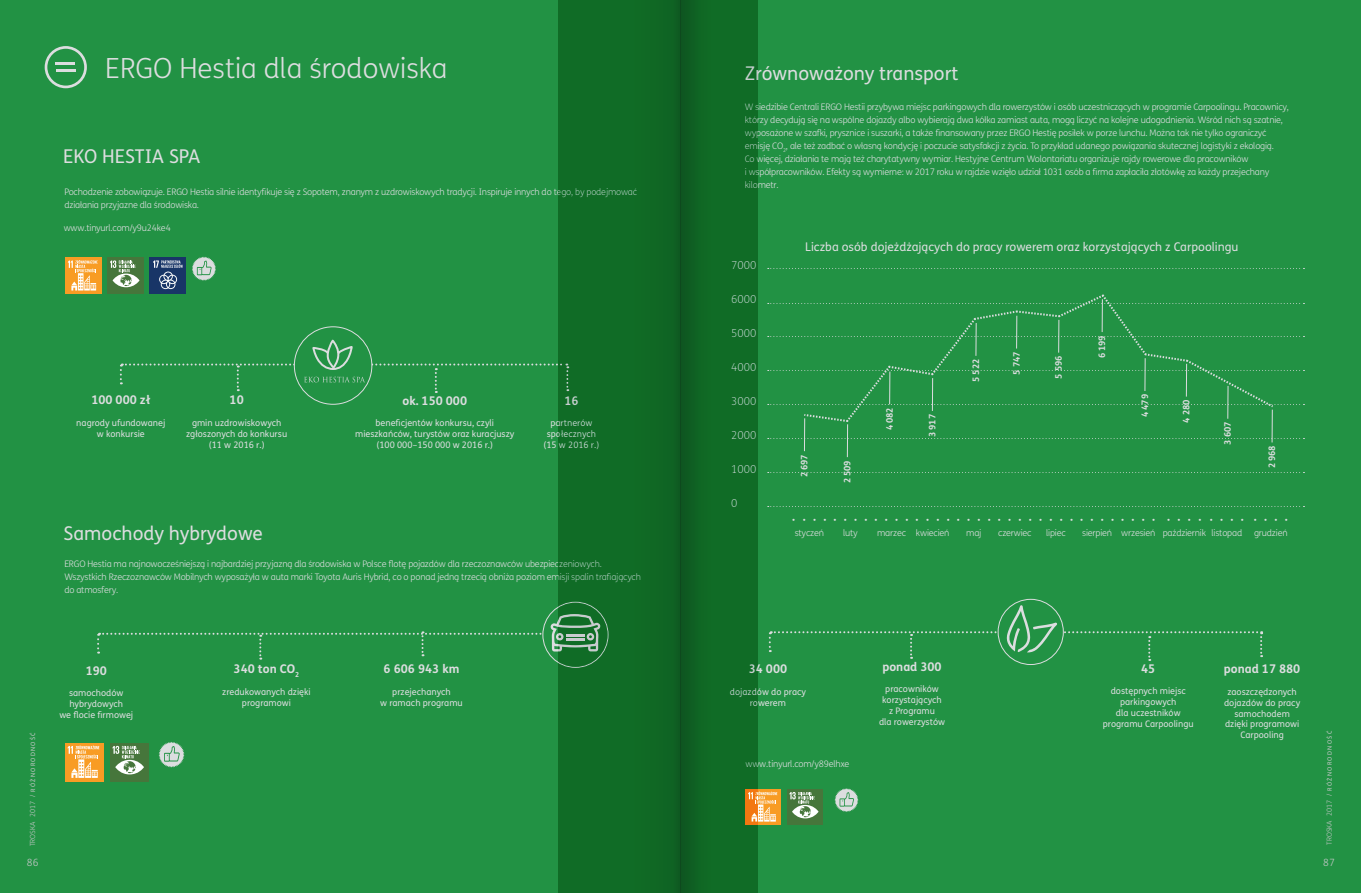
<style>
.page{position:relative;width:1361px;height:893px;background:#fff}
.page>*{position:absolute;margin:0;border:0;box-sizing:border-box;transform-origin:0 0}
.t1{font:300 27.8px "FS Me";color:#dcdddf}
.t2{font:19px "FS Me";color:#dcdddf}
.t3{font:12px "FS Me";color:#dcdddf}
.t4{font:700 12px "FS Me";color:#dcdddf}
.t5{font:300 11px "FS Me";color:#dcdddf}
.t6{font:300 10px "FS Me";color:#c7c8ca}
.t7{font:300 9px/13px "FS Me";letter-spacing:-.02em;color:#dcdddf}
.t8{font:9px/10.8px "FS Me";color:#dcdddf;text-align:center}
.t9{font:700 9px "FS Me";letter-spacing:-.02em;color:#dcdddf}
.t10{font:6px "FS Me";letter-spacing:.22em;color:#c7c8ca}
.s1{font-weight:300;font-size:7px}
</style>
<div class="page">
<div style="left:679px;top:0;width:682px;height:893px;background:#229244"></div>
<div style="left:0;top:0;width:680px;height:893px;background:#229244"></div>
<svg style="left:768px;top:268px;width:536px;height:1px"></svg>
<svg style="left:768px;top:438px;width:536px;height:1px"></svg>
<svg style="left:768px;top:472px;width:536px;height:1px"></svg>
<svg style="left:768px;top:506px;width:536px;height:1px"></svg>
<svg style="left:998px;top:599px;width:65px;height:65px"></svg>
<svg style="left:769px;top:605px;width:493px;height:56px"></svg>
<div style="left:787px;top:789px;width:36px;height:36px;background:#46763b"></div>
<svg style="left:789px;top:792px;width:29px;height:26px"></svg>
<div style="left:745px;top:789px;width:36px;height:36px;background:#f89c24"></div>
<svg style="left:757px;top:791px;width:20px;height:31px"></svg>
<svg style="left:97px;top:614px;width:461px;height:46px"></svg>
<div style="left:110px;top:743px;width:39px;height:38px;background:#46763b"></div>
<svg style="left:113px;top:746px;width:31px;height:28px"></svg>
<div style="left:65px;top:743px;width:39px;height:38px;background:#f89c24"></div>
<svg style="left:68px;top:745px;width:31px;height:33px"></svg>
<svg style="left:159px;top:742px;width:25px;height:25px"></svg>
<svg style="left:834px;top:788px;width:24px;height:24px"></svg>
<div style="left:108px;top:257px;width:36px;height:37px;background:#46763b"></div>
<svg style="left:110px;top:260px;width:29px;height:27px"></svg>
<div style="left:65px;top:257px;width:37px;height:37px;background:#f89c24"></div>
<svg style="left:68px;top:260px;width:30px;height:30px"></svg>
<svg style="left:192px;top:257px;width:24px;height:24px"></svg>
<svg style="left:44px;top:46px;width:43px;height:42px"></svg>
<hr style="left:56px;top:69px;width:19px;height:3px;background:#dcdddf">
<svg style="left:802px;top:294px;width:473px;height:129px"></svg>
<hr style="left:804px;top:418px;width:1px;height:33px;background:#dcdddf">
<hr style="left:847px;top:424px;width:1px;height:33px;background:#dcdddf">
<hr style="left:889px;top:372px;width:1px;height:32px;background:#dcdddf">
<hr style="left:932px;top:378px;width:1px;height:33px;background:#dcdddf">
<hr style="left:975px;top:323px;width:1px;height:33px;background:#dcdddf">
<hr style="left:1016px;top:316px;width:1px;height:33px;background:#dcdddf">
<hr style="left:1058px;top:320px;width:1px;height:33px;background:#dcdddf">
<hr style="left:1102px;top:299px;width:1px;height:33px;background:#dcdddf">
<hr style="left:1144px;top:358px;width:1px;height:33px;background:#dcdddf">
<hr style="left:1186px;top:364px;width:1px;height:33px;background:#dcdddf">
<hr style="left:1227px;top:386px;width:1px;height:33px;background:#dcdddf">
<hr style="left:1271px;top:410px;width:1px;height:32px;background:#dcdddf">
<svg style="left:120px;top:337px;width:438px;height:56px"></svg>
<div style="left:150px;top:257px;width:36px;height:37px;background:#183567"></div>
<svg style="left:153px;top:260px;width:30px;height:29px"></svg>
<div style="left:558px;top:0;width:122px;height:893px;background:#106c26"></div>
<div style="left:680px;top:0;width:77px;height:893px;background:#106c26"></div>
<div style="left:680px;top:0;width:51px;height:893px;background:linear-gradient(to right,#0e5921,#117227)"></div>
<div style="left:660px;top:0;width:20px;height:893px;background:#0f6424"></div>
<p class="t1" style="left:105px;top:49px;width:344px">ERGO Hestia dla środowiska</p>
<p class="t2" style="left:63px;top:143px;width:139px">EKO HESTIA SPA</p>
<p class="t7" style="left:64px;top:185px;width:574px">Pochodzenie zobowiązuje. ERGO Hestia silnie identyfikuje się z Sopotem, znanym z uzdrowiskowych tradycji. Inspiruje innych do tego, by podejmować działania przyjazne dla środowiska.</p>
<p class="t7" style="left:64px;top:221px;width:109px">www.tinyurl.com/y9u24ke4</p>
<p class="t4" style="left:91px;top:391px;width:60px">100 000 zł</p>
<p class="t8" style="left:76px;top:417px;width:91px">nagrody ufundowanej w konkursie</p>
<p class="t4" style="left:230px;top:391px;width:16px">10</p>
<p class="t8" style="left:186px;top:417px;width:103px">gmin uzdrowiskowych zgłoszonych do konkursu (11 w 2016 r.)</p>
<p class="t2" style="left:64px;top:520px;width:201px">Samochody hybrydowe</p>
<p class="t4" style="left:402px;top:391px;width:66px">ok. 150 000</p>
<p class="t8" style="left:355px;top:417px;width:161px">beneficjentów konkursu, czyli mieszkańców, turystów oraz kuracjuszy (100 000–150 000 w 2016 r.)</p>
<p class="t4" style="left:564px;top:391px;width:16px">16</p>
<p class="t8" style="left:550px;top:417px;width:44px">partnerów</p>
<p class="t8" style="left:547px;top:428px;width:51px">społecznych</p>
<p class="t8" style="left:543px;top:439px;width:57px">(15 w 2016 r.)</p>
<p class="t7" style="left:64px;top:557px;width:578px">ERGO Hestia ma najnowocześniejszą i najbardziej przyjazną dla środowiska w Polsce flotę pojazdów dla rzeczoznawców ubezpieczeniowych.<br>Wszystkich Rzeczoznawców Mobilnych wyposażyła w auta marki Toyota Auris Hybrid, co o ponad jedną trzecią obniża poziom emisji spalin trafiających do atmosfery.</p>
<p class="t2" style="left:745px;top:60px;width:215px">Zrównoważony transport</p>
<p class="t7" style="left:745px;top:100px;width:546px">W siedzibie Centrali ERGO Hestii przybywa miejsc parkingowych dla rowerzystów i osób uczestniczących w programie Carpoolingu. Pracownicy, którzy decydują się na wspólne dojazdy albo wybierają dwa kółka zamiast auta, mogą liczyć na kolejne udogodnienia. Wśród nich są szatnie, wyposażone w szafki, prysznice i suszarki, a także finansowany przez ERGO Hestię posiłek w porze lunchu. Można tak nie tylko ograniczyć emisję CO<sub>2</sub>, ale też zadbać o własną kondycję i poczucie satysfakcji z życia. To przykład udanego powiązania skutecznej logistyki z ekologią.</p>
<p class="t7" style="left:745px;top:152px;width:526px">Co więcej, działania te mają też charytatywny wymiar. Hestyjne Centrum Wolontariatu organizuje rajdy rowerowe dla pracowników<br>i współpracowników. Efekty są wymierne: w 2017 roku w rajdzie wzięło udział 1031 osób a firma zapłaciła złotówkę za każdy przejechany kilometr.</p>
<p class="t5" style="left:731px;top:258px;width:27px">7000</p>
<p class="t5" style="left:731px;top:292px;width:27px">6000</p>
<p class="t5" style="left:731px;top:326px;width:27px">5000</p>
<p class="t5" style="left:731px;top:360px;width:27px">4000</p>
<p class="t5" style="left:731px;top:394px;width:27px">3000</p>
<p class="t5" style="left:731px;top:428px;width:27px">2000</p>
<p class="t5" style="left:731px;top:462px;width:27px">1000</p>
<p class="t5" style="left:731px;top:496px;width:8px">0</p>
<p class="t3" style="left:805px;top:239px;width:435px">Liczba osób dojeżdżających do pracy rowerem oraz korzystających z Carpoolingu</p>
<p class="t9" style="left:797px;top:477px;width:24px;rotate:-90deg">2 697</p>
<p class="t9" style="left:840px;top:483px;width:24px;rotate:-90deg">2 509</p>
<p class="t9" style="left:882px;top:430px;width:24px;rotate:-90deg">4 082</p>
<p class="t9" style="left:925px;top:437px;width:24px;rotate:-90deg">3 917</p>
<p class="t9" style="left:969px;top:382px;width:24px;rotate:-90deg">5 522</p>
<p class="t9" style="left:1009px;top:374px;width:24px;rotate:-90deg">5 747</p>
<p class="t9" style="left:1051px;top:379px;width:24px;rotate:-90deg">5 596</p>
<p class="t9" style="left:1095px;top:358px;width:24px;rotate:-90deg">6 199</p>
<p class="t9" style="left:1138px;top:417px;width:24px;rotate:-90deg">4 479</p>
<p class="t9" style="left:1179px;top:423px;width:24px;rotate:-90deg">4 280</p>
<p class="t9" style="left:1220px;top:445px;width:24px;rotate:-90deg">3 607</p>
<p class="t9" style="left:1265px;top:468px;width:24px;rotate:-90deg">2 968</p>
<p class="t7" style="left:792px;top:513px;width:36px">• • • •</p>
<p class="t7" style="left:794px;top:526px;width:31px">styczeń</p>
<p class="t7" style="left:833px;top:513px;width:36px">• • • •</p>
<p class="t7" style="left:843px;top:526px;width:16px">luty</p>
<p class="t7" style="left:874px;top:513px;width:36px">• • • •</p>
<p class="t7" style="left:877px;top:526px;width:30px">marzec</p>
<p class="t7" style="left:915px;top:513px;width:36px">• • • •</p>
<p class="t7" style="left:916px;top:526px;width:35px">kwiecień</p>
<p class="t7" style="left:957px;top:513px;width:36px">• • • •</p>
<p class="t7" style="left:966px;top:526px;width:17px">maj</p>
<p class="t7" style="left:998px;top:513px;width:36px">• • • •</p>
<p class="t7" style="left:998px;top:526px;width:35px">czerwiec</p>
<p class="t7" style="left:1039px;top:513px;width:36px">• • • •</p>
<p class="t7" style="left:1046px;top:526px;width:21px">lipiec</p>
<p class="t7" style="left:1080px;top:513px;width:36px">• • • •</p>
<p class="t7" style="left:1082px;top:526px;width:31px">sierpień</p>
<p class="t7" style="left:1121px;top:513px;width:36px">• • • •</p>
<p class="t7" style="left:1121px;top:526px;width:36px">wrzesień</p>
<p class="t7" style="left:1167px;top:513px;width:36px">• • • •</p>
<p class="t7" style="left:1162px;top:526px;width:45px">październik</p>
<p class="t7" style="left:1210px;top:513px;width:36px">• • • •</p>
<p class="t7" style="left:1211px;top:526px;width:32px">listopad</p>
<p class="t7" style="left:1253px;top:513px;width:36px">• • • •</p>
<p class="t7" style="left:1254px;top:526px;width:35px">grudzień</p>
<p class="t4" style="left:882px;top:657px;width:61px">ponad 300</p>
<p class="t8" style="left:879px;top:684px;width:68px">pracowników korzystających<br>z Programu<br>dla rowerzystów</p>
<p class="t4" style="left:1141px;top:659px;width:16px">45</p>
<p class="t8" style="left:1103px;top:686px;width:92px">dostępnych miejsc parkingowych<br>dla uczestników programu Carpoolingu</p>
<p class="t4" style="left:384px;top:660px;width:77px">6 606 943 km</p>
<p class="t8" style="left:380px;top:686px;width:84px">przejechanych<br>w ramach programu</p>
<p class="t4" style="left:1224px;top:660px;width:78px">ponad 17 880</p>
<p class="t8" style="left:1224px;top:686px;width:78px">zaoszczędzonych dojazdów do pracy samochodem dzięki programowi<br>Carpooling</p>
<p class="t4" style="left:234px;top:660px;width:67px">340 ton CO<sub>2</sub></p>
<p class="t8" style="left:222px;top:686px;width:90px">zredukowanych dzięki</p>
<p class="t8" style="left:242px;top:697px;width:50px">programowi</p>
<p class="t4" style="left:749px;top:660px;width:40px">34 000</p>
<p class="t8" style="left:730px;top:686px;width:78px">dojazdów do pracy rowerem</p>
<p class="t4" style="left:86px;top:661px;width:23px">190</p>
<p class="t8" style="left:69px;top:688px;width:56px;text-align:left">samochodów hybrydowych</p>
<p class="t8" style="left:59px;top:709px;width:75px">we flocie firmowej</p>
<p class="t10" style="left:29px;top:846px;width:116px;rotate:-90deg"><span class="s1">TROSKA 2017 /</span> RÓŻNORODNOŚĆ</p>
<p class="t10" style="left:1325px;top:845px;width:116px;rotate:-90deg"><span class="s1">TROSKA 2017 /</span> RÓŻNORODNOŚĆ</p>
<p class="t6" style="left:27px;top:856px;width:13px">86</p>
<p class="t6" style="left:1323px;top:856px;width:13px">87</p>
<p class="t7" style="left:745px;top:757px;width:105px">www.tinyurl.com/y89elhxe</p>
</div>
